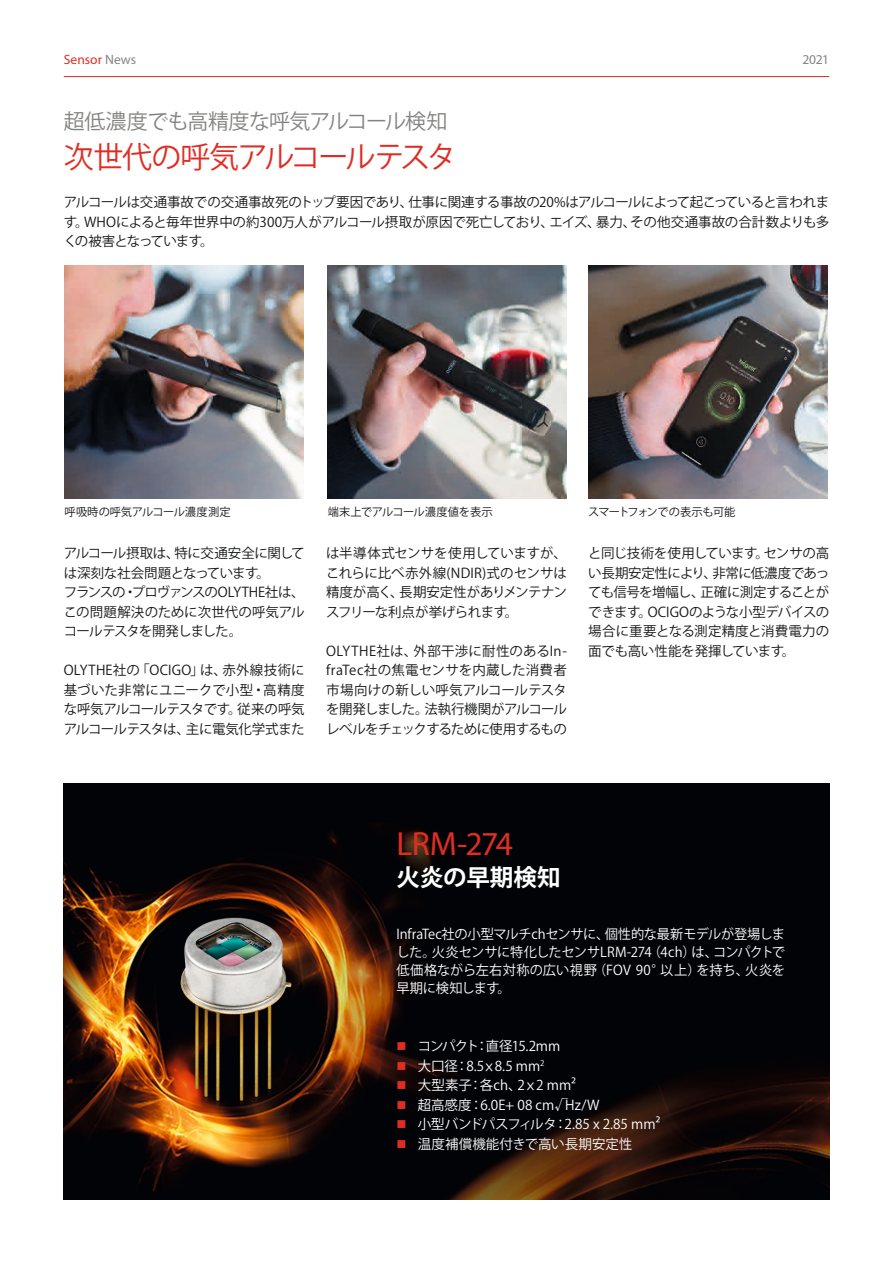
<style>
.page{position:relative;width:893px;height:1263px;background:#fff}
.page>*{position:absolute;margin:0;border:0;box-sizing:border-box;transform-origin:0 0}
.t1{font:33.6px "Myriad Pro";letter-spacing:-.03em;color:#e02d24}
.t2{font:30px "Koz Go Pr 6 N";letter-spacing:-.045em;color:#e02d24}
.t3{font:700 23.55px "Koz Go Pr 6 N";color:#fff}
.t4{font:21px "Koz Go Pr 6 N";letter-spacing:-.035em;color:#848382}
.t5{font:13.5px/19.5px "Koz Go Pr 6 N";letter-spacing:-.03em;color:#151616;text-align:justify}
.t6{font:13.5px/19.5px "Koz Go Pr 6 N";letter-spacing:-.01em;color:#fff;text-align:justify}
.t7{font:13.5px "Myriad Pro";letter-spacing:.005em;color:#e02d24}
.t8{font:13.5px "Myriad Pro";color:#848382}
.t9{font:11.25px "Koz Go Pr 6 N";letter-spacing:-.015em;color:#151616}
.t10{font:11.25px "Koz Go Pr 6 N";letter-spacing:-.065em;color:#151616}
.s1{color:#848382}
</style>
<div class="page">
<hr style="left:64px;top:76px;width:765px;height:1px;background:#e02d24">
<img style="left:65px;top:265px;width:239px;height:234px">
<img style="left:588px;top:265px;width:239px;height:234px">
<img style="left:328px;top:265px;width:239px;height:234px">
<img style="left:64px;top:783px;width:765px;height:416px">
<svg style="left:398px;top:1042px;width:7px;height:8px"></svg>
<svg style="left:398px;top:1062px;width:7px;height:8px"></svg>
<svg style="left:398px;top:1081px;width:7px;height:8px"></svg>
<svg style="left:398px;top:1101px;width:7px;height:8px"></svg>
<svg style="left:398px;top:1120px;width:7px;height:8px"></svg>
<svg style="left:398px;top:1140px;width:7px;height:8px"></svg>
<p class="t7" style="left:64px;top:51px;width:74px">Sensor <span class="s1">News</span></p>
<p class="t8" style="left:802px;top:51px;width:28px">2021</p>
<h3 class="t4" style="left:64px;top:109px;width:385px">超低濃度でも高精度な呼気アルコール検知</h3>
<h2 class="t2" style="left:64px;top:140px;width:395px">次世代の呼気アルコールテスタ</h2>
<p class="t5" style="left:64px;top:193px;width:767px">アルコールは交通事故での交通事故死のトップ要因であり、仕事に関連する事故の20%はアルコールによって起こっていると言われます。WHOによると毎年世界中の約300万人がアルコール摂取が原因で死亡しており、エイズ、暴力、その他交通事故の合計数よりも多くの被害となっています。</p>
<p class="t9" style="left:65px;top:505px;width:168px">呼吸時の呼気アルコール濃度測定</p>
<p class="t9" style="left:328px;top:505px;width:167px">端末上でアルコール濃度値を表示</p>
<p class="t10" style="left:588px;top:505px;width:149px">スマートフォンでの表示も可能</p>
<p class="t5" style="left:64px;top:544px;width:242px;text-align:left">アルコール摂取は、特に交通安全に関しては深刻な社会問題となっています。<br>フランスの・プロヴァンスのOLYTHE社は、この問題解決のために次世代の呼気アルコールテスタを開発しました。</p>
<p class="t5" style="left:64px;top:661px;width:242px">OLYTHE社の「OCIGO」は、赤外線技術に基づいた非常にユニークで小型・高精度な呼気アルコールテスタです。従来の呼気アルコールテスタは、主に電気化学式また</p>
<p class="t5" style="left:326px;top:544px;width:242px">は半導体式センサを使用していますが、これらに比べ赤外線(NDIR)式のセンサは精度が高く、長期安定性がありメンテナンスフリーな利点が挙げられます。</p>
<p class="t5" style="left:326px;top:641px;width:242px">OLYTHE社は、外部干渉に耐性のあるIn&shy;fraTec社の焦電センサを内蔵した消費者市場向けの新しい呼気アルコールテスタを開発しました。法執行機関がアルコールレベルをチェックするために使用するもの</p>
<p class="t5" style="left:588px;top:544px;width:242px">と同じ技術を使用しています。センサの高い長期安定性により、非常に低濃度であっても信号を増幅し、正確に測定することができます。OCIGOのような小型デバイスの場合に重要となる測定精度と消費電力の面でも高い性能を発揮しています。</p>
<h1 class="t1" style="left:396px;top:823px;width:118px">LRM-274</h1>
<h3 class="t3" style="left:396px;top:864px;width:166px">火炎の早期検知</h3>
<p class="t6" style="left:396px;top:925px;width:390px;line-height:18px">InfraTec社の小型マルチchセンサに、個性的な最新モデルが登場しました。火炎センサに特化したセンサLRM-274（4ch）は、コンパクトで低価格ながら左右対称の広い視野（FOV 90°以上）を持ち、火炎を早期に検知します。</p>
<p class="t6" style="left:418px;top:1037px;width:244px;text-align:left">コンパクト：直径15.2mm<br>大口径：8.5ｘ8.5 mm<sup>2<br></sup>大型素子：各ch、2ｘ2 mm2<br>超高感度：6.0E+ 08 cm√Hz/W<br>小型バンドパスフィルタ：2.85 x 2.85 mm2温度補償機能付きで高い長期安定性</p>
</div>
